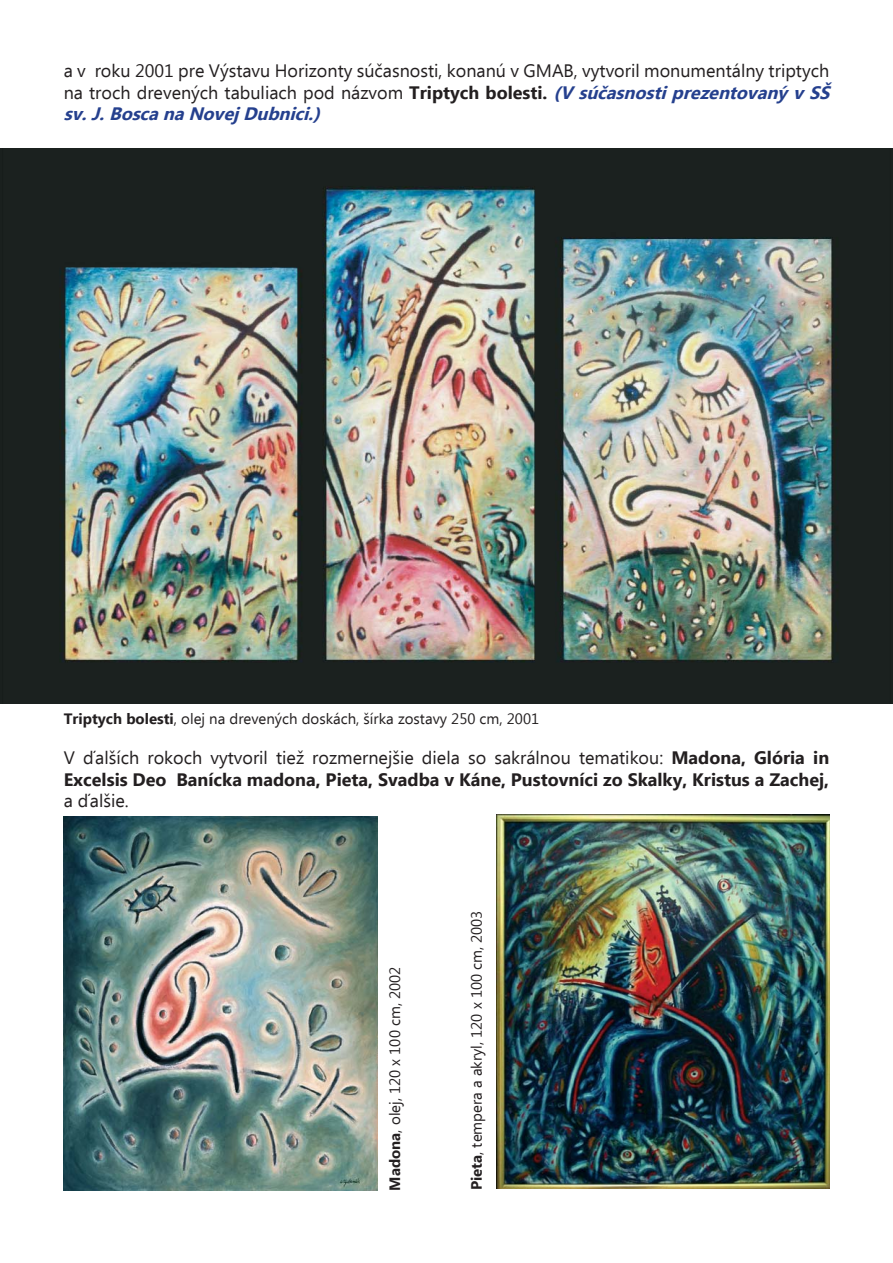
<style>
.page{position:relative;width:893px;height:1263px;background:#fff}
.page>*{position:absolute;margin:0;border:0;box-sizing:border-box;transform-origin:0 0}
.t1{font:18px/21.6px "Ebrima";color:#231f20}
.t2{font:700 18px/21.6px "Ebrima";color:#231f20}
.t3{font:15px "Ebrima";color:#231f20}
.s1{font-weight:700}
.s2{font-weight:700;font-style:italic;color:#25408e}
.s3{font-weight:400}
</style>
<div class="page">
<img style="left:0;top:149px;width:893px;height:554px">
<img style="left:64px;top:816px;width:314px;height:374px">
<img style="left:496px;top:815px;width:333px;height:373px">
<p class="t1" style="left:64px;top:59px;width:773px">a v roku 2001 pre Výstavu Horizonty súčasnosti, konanú v GMAB, vytvoril monumentálny triptych na troch drevených tabuliach pod názvom <span class="s1">Triptych bolesti.</span> <span class="s2">(V súčasnostiprezentovaný vSŠ sv.J.BoscanaNovej Dubnici.)</span></p>
<p class="t3" style="left:64px;top:708px;width:477px"><span class="s1">Triptych bolesti</span>, olej na drevených doskách, šírka zostavy 250 cm, 2001</p>
<p class="t2" style="left:64px;top:746px;width:767px"><span class="s3">V ďalších rokoch vytvoril tiež rozmernejšie diela so sakrálnou tematikou:</span> Madona, Glória in<br>Excelsis Deo Banícka madona, Pieta, Svadba v Káne, Pustovníci zo Skalky, Kristus a Zachej,</p>
<p class="t1" style="left:64px;top:789px;width:67px">a ďalšie.</p>
<p class="t3" style="left:384px;top:1191px;width:225px;rotate:-90deg"><span class="s1">Madona</span>, olej, 120 x 100 cm, 2002</p>
<p class="t3" style="left:466px;top:1190px;width:281px;rotate:-90deg"><span class="s1">Pieta</span>, tempera a akryl, 120 x 100 cm, 2003</p>
</div>
